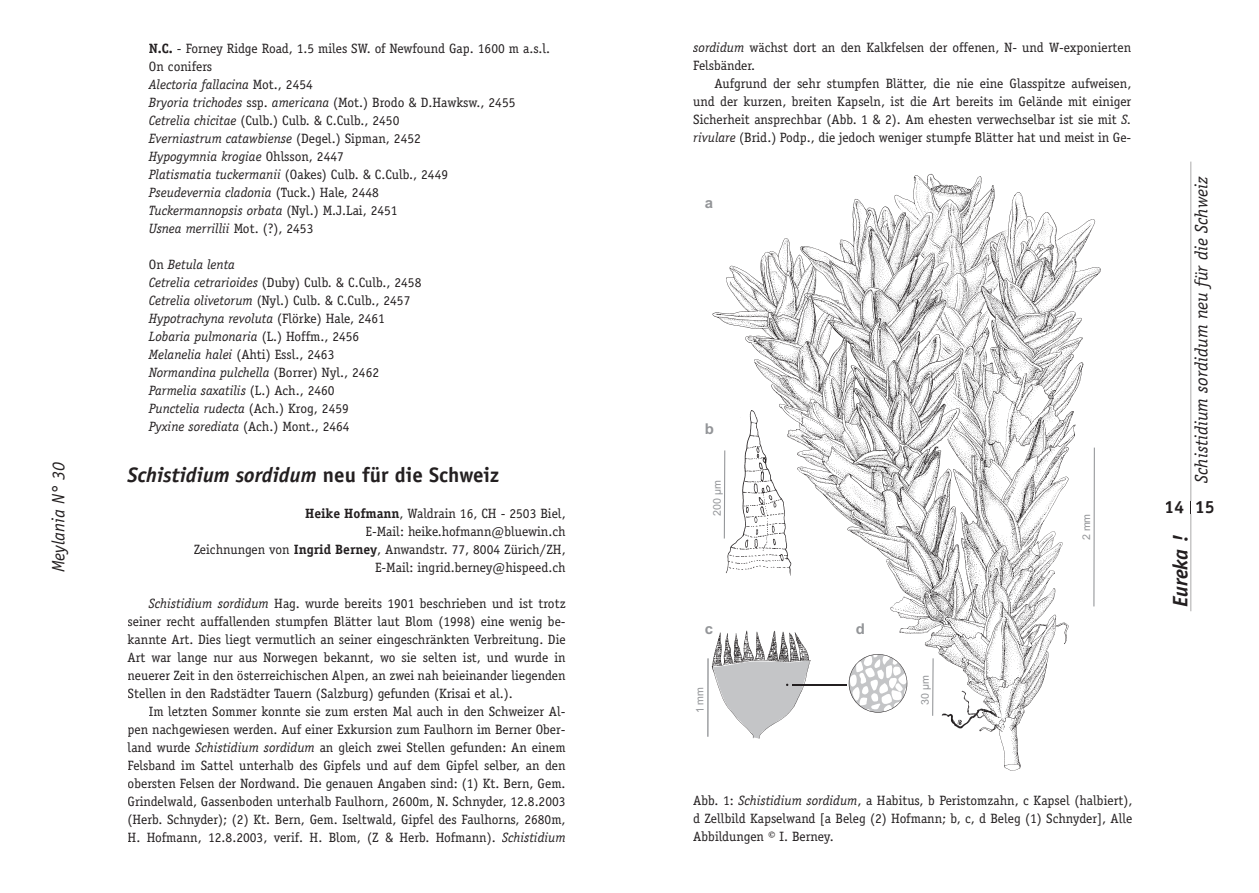
<style>
.page{position:relative;width:1259px;height:893px;background:#fff}
.page>*{position:absolute;margin:0;border:0;box-sizing:border-box;transform-origin:0 0}
.t1{font:italic 700 21px "Officina Sans";color:#231f20}
.t2{font:italic 18px "Officina Serif";color:#231f20}
.t3{font:italic 18px "Officina Sans";color:#231f20}
.t4{font:700 18px "Officina Sans";color:#231f20}
.t5{font:700 14.85px "Helvetica";color:#939598}
.t6{font:13.5px/18px "Officina Serif";color:#231f20;text-align:justify}
.t7{font:italic 13.5px/18px "Officina Serif";color:#231f20}
.t8{font:10.65px "Helvetica";color:#939598}
.s1{font-weight:700}
.s2{font-style:italic}
.s3{font-style:normal}
</style>
<div class="page">
<hr style="left:1190px;top:162px;width:1px;height:339px;background:#231f20">
<hr style="left:1190px;top:514px;width:1px;height:97px;background:#231f20">
<svg style="left:1190px;top:501px;width:1px;height:13px"></svg>
<img style="left:707px;top:173px;width:394px;height:598px">
<div style="left:1086px;top:359px;width:39px;height:413px;background:#fff"></div>
<hr style="left:1093px;top:448px;width:2px;height:158px;background:#939598">
<h2 class="t3" style="left:48px;top:572px;width:112px;rotate:-90deg">Meylania N° 30</h2>
<p class="t6" style="left:149px;top:40px;width:403px;text-align:left"><span class="s1">N.C.</span> - Forney Ridge Road, 1.5 miles SW. of Newfound Gap. 1600 m a.s.l.<br>On conifers<br><span class="s2">Alectoria fallacina</span> Mot., 2454<br><span class="s2">Bryoria trichodes</span> ssp. <span class="s2">americana</span> (Mot.) Brodo &amp; D.Hawksw., 2455<br><span class="s2">Cetrelia chicitae</span> (Culb.) Culb. &amp; C.Culb., 2450<br><span class="s2">Everniastrum catawbiense</span> (Degel.) Sipman, 2452<br><span class="s2">Hypogymnia krogiae</span> Ohlsson, 2447<br><span class="s2">Platismatia tuckermanii</span> (Oakes) Culb. &amp; C.Culb., 2449<br><span class="s2">Pseudevernia cladonia</span> (Tuck.) Hale, 2448<br><span class="s2">Tuckermannopsis orbata</span> (Nyl.) M.J.Lai, 2451<br><span class="s2">Usnea merrillii</span> Mot. (?), 2453</p>
<p class="t7" style="left:149px;top:256px;width:274px"><span class="s3">On</span> Betula lenta<br>Cetrelia cetrarioides <span class="s3">(Duby) Culb. &amp; C.Culb., 2458<br></span>Cetrelia olivetorum <span class="s3">(Nyl.) Culb. &amp; C.Culb., 2457<br></span>Hypotrachyna revoluta <span class="s3">(Flörke) Hale, 2461<br></span>Lobaria pulmonaria <span class="s3">(L.) Hoffm., 2456<br></span>Melanelia halei <span class="s3">(Ahti) Essl., 2463<br></span>Normandina pulchella <span class="s3">(Borrer) Nyl., 2462<br></span>Parmelia saxatilis <span class="s3">(L.) Ach., 2460<br></span>Punctelia rudecta <span class="s3">(Ach.) Krog, 2459<br></span>Pyxine sorediata <span class="s3">(Ach.) Mont., 2464</span></p>
<h1 class="t1" style="left:128px;top:462px;width:373px">Schistidium sordidum <span class="s3">neu für die Schweiz</span></h1>
<p class="t6" style="left:194px;top:505px;width:373px;text-align:right"><span class="s1">Heike Hofmann</span>, Waldrain 16, CH - 2503 Biel,<br>E-Mail: heike.hofmann@bluewin.ch<br>Zeichnungen von <span class="s1">Ingrid Berney</span>, Anwandstr. 77, 8004 Zürich/ZH, E-Mail: ingrid.berney@hispeed.ch</p>
<p class="t6" style="left:128px;top:595px;width:439px;text-indent:21px"><span class="s2">Schistidium sordidum</span> Hag. wurde bereits 1901 beschrieben und ist trotz seiner recht auffallenden stumpfen Blätter laut Blom (1998) eine wenig be&shy;kannte Art. Dies liegt vermutlich an seiner eingeschränkten Verbreitung. Die Art war lange nur aus Norwegen bekannt, wo sie selten ist, und wurde in neuerer Zeit in den österreichischen Alpen, an zwei nah beieinander liegenden Stellen in den Radstädter Tauern (Salzburg) gefunden (Krisai et al.).</p>
<p class="t6" style="left:128px;top:703px;width:439px;text-indent:21px">Im letzten Sommer konnte sie zum ersten Mal auch in den Schweizer Al&shy;pen nachgewiesen werden. Auf einer Exkursion zum Faulhorn im Berner Ober&shy;land wurde <span class="s2">Schistidium sordidum</span> an gleich zwei Stellen gefunden: An einem Felsband im Sattel unterhalb des Gipfels und auf dem Gipfel selber, an den obersten Felsen der Nordwand. Die genauen Angaben sind: (1) Kt. Bern, Gem.<br>Grindelwald, Gassenboden unterhalb Faulhorn, 2600m, N. Schnyder, 12.8.2003 (Herb. Schnyder); (2) Kt. Bern, Gem. Iseltwald, Gipfel des Faulhorns, 2680m, H. Hofmann, 12.8.2003, verif. H. Blom, (Z &amp; Herb. Hofmann). <span class="s2">Schistidium</span></p>
<p class="t6" style="left:693px;top:38px;width:439px"><span class="s2">sordidum</span> wächst dort an den Kalkfelsen der offenen, N- und W-exponierten<br>Felsbänder.</p>
<p class="t6" style="left:693px;top:74px;width:439px;text-indent:21px">Aufgrund der sehr stumpfen Blätter, die nie eine Glasspitze aufweisen, und der kurzen, breiten Kapseln, ist die Art bereits im Gelände mit einiger Sicherheit ansprechbar (Abb. 1 &amp; 2). Am ehesten verwechselbar ist sie mit <span class="s2">S. rivulare</span> (Brid.) Podp., die jedoch weniger stumpfe Blätter hat und meist in Ge-</p>
<p class="t5" style="left:704px;top:194px;width:10px">a</p>
<p class="t5" style="left:704px;top:420px;width:11px">b</p>
<p class="t8" style="left:711px;top:516px;width:37px;rotate:-90deg">200 µm</p>
<p class="t5" style="left:704px;top:620px;width:10px">c</p>
<p class="t5" style="left:856px;top:620px;width:11px">d</p>
<p class="t8" style="left:919px;top:705px;width:31px;rotate:-90deg">30 µm</p>
<p class="t8" style="left:1080px;top:540px;width:28px;rotate:-90deg">2 mm</p>
<h2 class="t2" style="left:1191px;top:483px;width:308px;rotate:-90deg">Schistidium sordidum neu für die Schweiz</h2>
<h2 class="t4" style="left:1164px;top:496px;width:52px">14 15</h2>
<h1 class="t1" style="left:1167px;top:607px;width:74px;rotate:-90deg">Eureka !</h1>
<p class="t6" style="left:693px;top:791px;width:441px">Abb. 1: <span class="s2">Schistidium sordidum</span>, a Habitus, b Peristomzahn, c Kapsel (halbiert), d Zellbild Kapselwand [a Beleg (2) Hofmann; b, c, d Beleg (1) Schnyder], Alle Abbildungen © I. Berney.</p>
</div>
